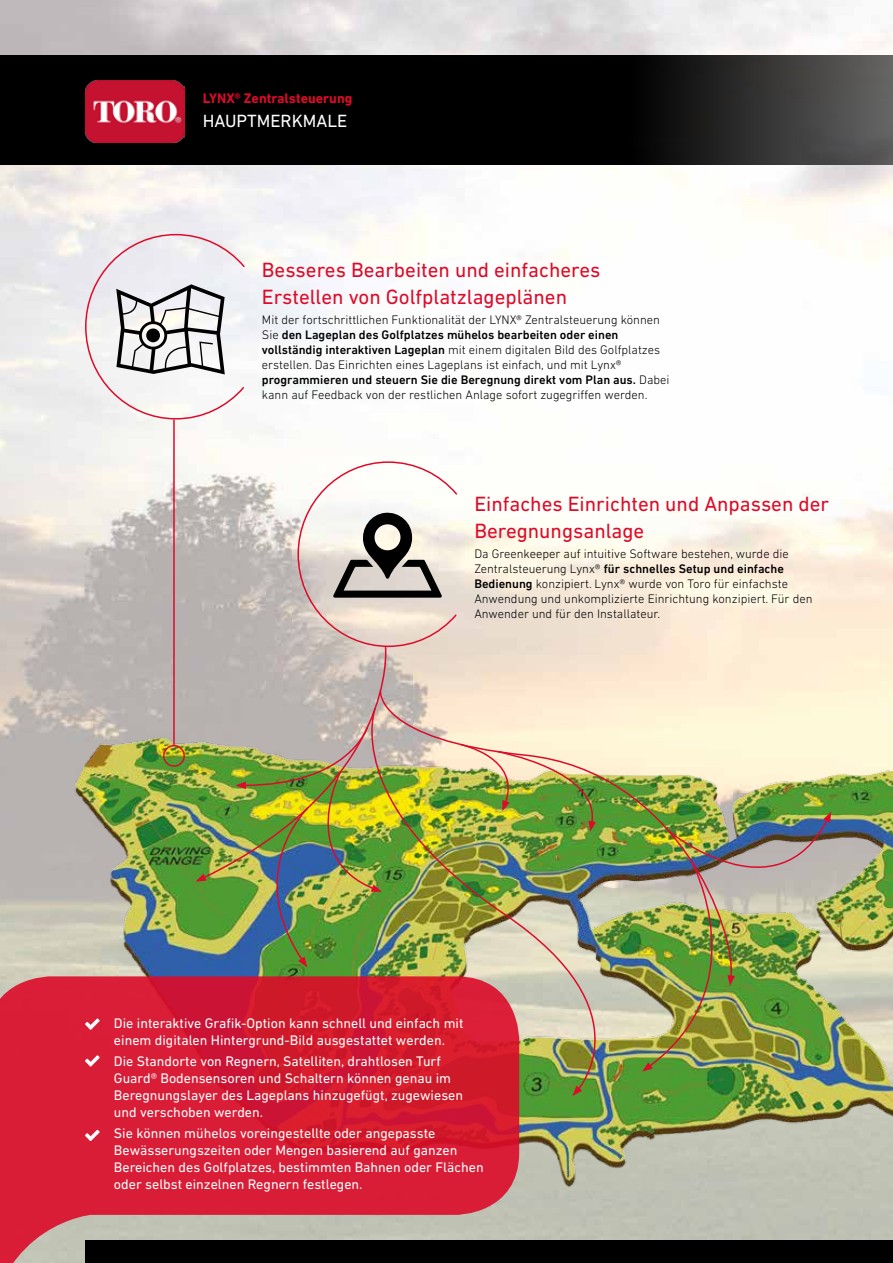
<style>
.page{position:relative;width:893px;height:1263px;background:#fff}
.page>*{position:absolute;margin:0;border:0;box-sizing:border-box;transform-origin:0 0}
.t1{font:21px/27px "DIN Next LT Pro";color:#dd0b29}
.t2{font:18px "DIN Next LT Pro";color:#fff}
.t3{font:14.1px/17px "DIN Next LT Pro";color:#fff}
.t4{font:700 14.1px "DIN Next LT Pro";color:#dd0b29}
.t5{font:300 12.6px/15.1px "DIN Next LT Pro";color:#000}
.s1{font-weight:500}
</style>
<div class="page">
<img style="left:0;top:0;width:893px;height:588px">
<svg style="left:0;top:55px;width:893px;height:109px;background:#100f0f"></svg>
<img style="left:0;top:588px;width:893px;height:653px">
<div style="left:85px;top:1241px;width:808px;height:22px;background:#000"></div>
<img style="left:85px;top:80px;width:100px;height:62px">
<div style="left:163px;top:745px;width:22px;height:22px;border:2px solid #dd0b29;border-radius:50%"></div>
<hr style="left:173px;top:420px;width:2px;height:325px;background:#dd0b29">
<img style="left:201px;top:645px;width:198px;height:235px">
<svg style="left:196px;top:874px;width:11px;height:8px"></svg>
<img style="left:235px;top:726px;width:105px;height:241px">
<img style="left:376px;top:690px;width:361px;height:121px">
<img style="left:650px;top:811px;width:181px;height:260px">
<img style="left:340px;top:707px;width:310px;height:384px">
<svg style="left:572px;top:1086px;width:10px;height:10px"></svg>
<svg style="left:297px;top:461px;width:161px;height:187px"></svg>
<svg style="left:84px;top:233px;width:162px;height:187px"></svg>
<svg style="left:0;top:976px;width:519px;height:287px;background:#c52a3c"></svg>
<svg style="left:85px;top:1018px;width:15px;height:12px"></svg>
<svg style="left:85px;top:1130px;width:15px;height:11px"></svg>
<svg style="left:85px;top:1055px;width:15px;height:11px"></svg>
<p class="t4" style="left:203px;top:90px;width:151px">LYNX® Zentralsteuerung</p>
<h2 class="t2" style="left:203px;top:110px;width:146px">HAUPTMERKMALE</h2>
<h1 class="t1" style="left:262px;top:256px;width:340px">Besseres Bearbeiten und einfacheres<br>Erstellen von Golfplatzlageplänen</h1>
<p class="t5" style="left:262px;top:312px;width:409px">Mit der fortschrittlichen Funktionalität der LYNX® Zentralsteuerung können Sie <span class="s1">den Lageplan des Golfplatzes mühelos bearbeiten oder einen vollständig interaktiven Lageplan</span> mit einem digitalen Bild des Golfplatzes erstellen. Das Einrichten eines Lageplans ist einfach, und mit Lynx® <span class="s1">programmieren und steuern Sie die Beregnung direkt vom Plan aus.</span> Dabei kann auf Feedback von der restlichen Anlage sofort zugegriffen werden.</p>
<h1 class="t1" style="left:474px;top:490px;width:356px">Einfaches Einrichten und Anpassen der<br>Beregnungsanlage</h1>
<p class="t5" style="left:474px;top:545px;width:340px">Da Greenkeeper auf intuitive Software bestehen, wurde die Zentralsteuerung Lynx® <span class="s1">für schnelles Setup und einfache Bedienung</span> konzipiert. Lynx® wurde von Toro für einfachste Anwendung und unkomplizierte Einrichtung konzipiert. Für den Anwender und für den Installateur.</p>
<p class="t3" style="left:114px;top:1015px;width:351px">Die interaktive Grafik-Option kann schnell und einfach mit einem digitalen Hintergrund-Bild ausgestattet werden.</p>
<p class="t3" style="left:114px;top:1053px;width:351px">Die Standorte von Regnern, Satelliten, drahtlosen Turf Guard® Bodensensoren und Schaltern können genau im Beregnungslayer des Lageplans hinzugefügt, zugewiesen und verschoben werden.</p>
<p class="t3" style="left:114px;top:1125px;width:371px">Sie können mühelos voreingestellte oder angepasste Bewässerungszeiten oder Mengen basierend auf ganzen Bereichen des Golfplatzes, bestimmten Bahnen oder Flächen oder selbst einzelnen Regnern festlegen.</p>
</div>
